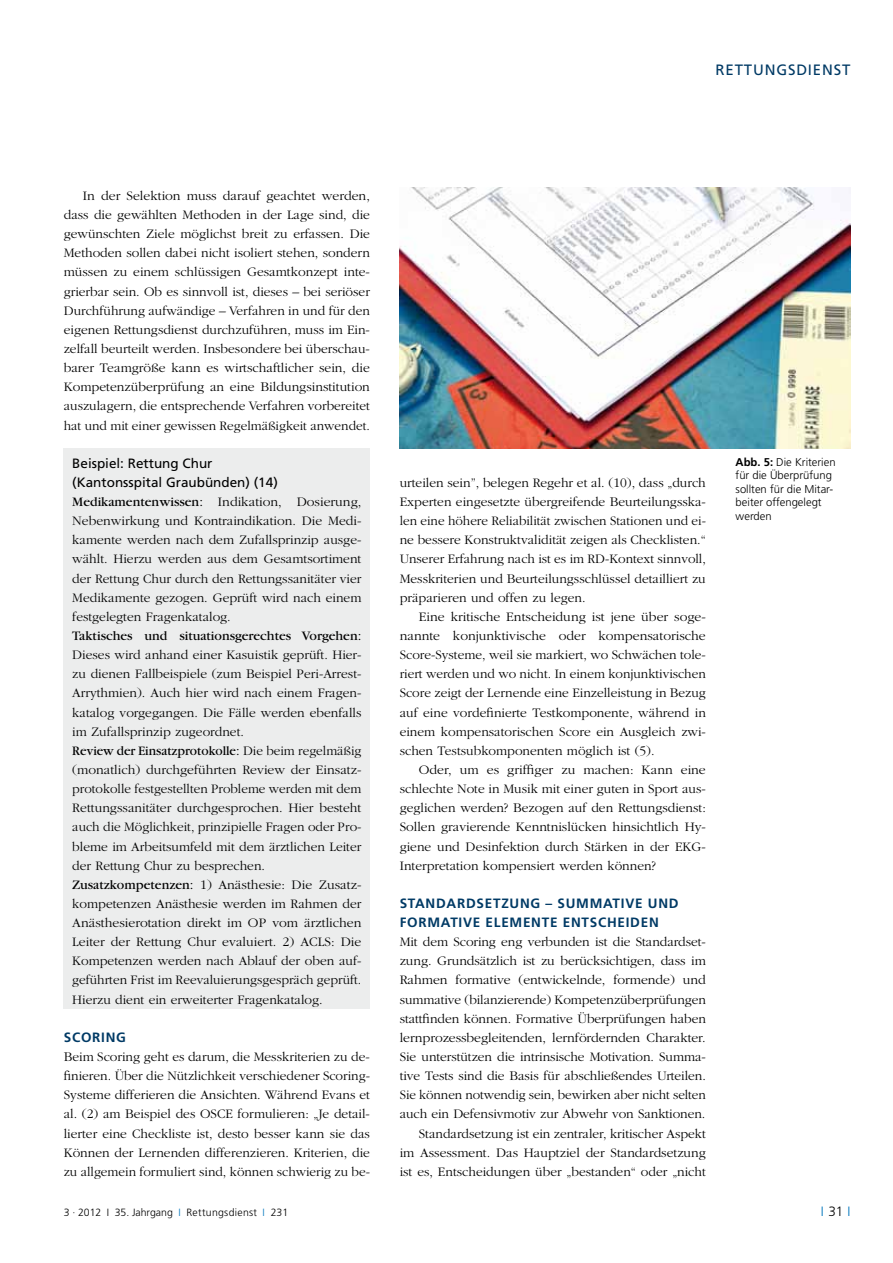
<style>
.page{position:relative;width:893px;height:1263px;background:#fff}
.page>*{position:absolute;margin:0;border:0;box-sizing:border-box;transform-origin:0 0}
.t1{font:15px "Frutiger";letter-spacing:.055em;color:#003a65}
.t2{font:300 13.5px/19.2px "Garamond";color:#000;text-align:justify}
.t3{font:700 13.5px/19.2px "Frutiger";letter-spacing:.055em;color:#003a65}
.t4{font:13.5px/19.2px "Frutiger";color:#000}
.t5{font:13.5px "Garamond";color:#000}
.t6{font:300 13.5px "Frutiger";color:#0076bd}
.t7{font:300 11.25px/13.5px "Frutiger";color:#000}
.t8{font:300 10.5px "Frutiger";letter-spacing:.015em;color:#000}
.s1{font-weight:400}
.s2{color:#0076bd}
.s3{font-weight:700}
.s4{color:#000}
</style>
<div class="page">
<div style="left:64px;top:449px;width:306px;height:560px;background:#eceded"></div>
<img style="left:400px;top:187px;width:450px;height:262px">
<p class="t1" style="left:715px;top:61px;width:136px">RETTUNGSDIENST</p>
<p class="t2" style="left:64px;top:186px;width:308px;text-indent:19px">In der Selektion muss darauf geachtet werden, dass die gewählten Methoden in der Lage sind, die gewünschten Ziele möglichst breit zu erfassen. Die Methoden sollen dabei nicht isoliert stehen, sondern müssen zu einem schlüssigen Gesamtkonzept inte&shy;grierbar sein. Ob es sinnvoll ist, dieses – bei seriöser Durchführung aufwändige – Verfahren in und für den eigenen Rettungsdienst durchzuführen, muss im Ein&shy;zelfall beurteilt werden. Insbesondere bei überschau&shy;barer Teamgröße kann es wirtschaftlicher sein, die Kompetenzüberprüfung an eine Bildungsinstitution auszulagern, die entsprechende Verfahren vorbereitet hat und mit einer gewissen Regelmäßigkeit anwendet.</p>
<p class="t4" style="left:72px;top:453px;width:207px">Beispiel: Rettung Chur (Kantonsspital Graubünden) (14)</p>
<p class="t2" style="left:72px;top:492px;width:291px"><span class="s1">Medikamentenwissen:</span> Indikation, Dosierung, Nebenwirkung und Kontraindikation. Die Medi&shy;kamente werden nach dem Zufallsprinzip ausge&shy;wählt. Hierzu werden aus dem Gesamtsortiment der Rettung Chur durch den Rettungssanitäter vier Medikamente gezogen. Geprüft wird nach einem festgelegten Fragenkatalog.</p>
<p class="t5" style="left:72px;top:629px;width:291px">Taktisches und situationsgerechtes Vorgehen:</p>
<p class="t2" style="left:72px;top:645px;width:291px;text-align:left">Dieses wird anhand einer Kasuistik geprüft. Hier&shy;zu dienen Fallbeispiele (zum Beispiel Peri-Arrest-Arrythmien). Auch hier wird nach einem Fragen&shy;katalog vorgegangen. Die Fälle werden ebenfalls im Zufallsprinzip zugeordnet.<br><span class="s1">Review der Einsatzprotokolle:</span> Die beim regelmäßig (monatlich) durchgeführten Review der Einsatz&shy;protokolle festgestellten Probleme werden mit dem Rettungssanitäter durchgesprochen. Hier besteht auch die Möglichkeit, prinzipielle Fragen oder Pro&shy;bleme im Arbeitsumfeld mit dem ärztlichen Leiter der Rettung Chur zu besprechen.<br><span class="s1">Zusatzkompetenzen:</span> 1) Anästhesie: Die Zusatz&shy;kompetenzen Anästhesie werden im Rahmen der Anästhesierotation direkt im OP vom ärztlichen Leiter der Rettung Chur evaluiert. 2) ACLS: Die Kompetenzen werden nach Ablauf der oben auf&shy;geführten Frist im Reevaluierungsgespräch geprüft.<br>Hierzu dient ein erweiterter Fragenkatalog.</p>
<p class="t3" style="left:64px;top:1027px;width:64px">SCORING</p>
<p class="t2" style="left:64px;top:1047px;width:308px">Beim Scoring geht es darum, die Messkriterien zu de&shy;finieren. Über die Nützlichkeit verschiedener Scoring-Systeme differieren die Ansichten. Während Evans et al. (2) am Beispiel des OSCE formulieren: „Je detail&shy;lierter eine Checkliste ist, desto besser kann sie das Können der Lernenden differenzieren. Kriterien, die zu allgemein formuliert sind, können schwierig zu be-</p>
<p class="t8" style="left:64px;top:1207px;width:226px">3 · 2012 I 35. Jahrgang <span class="s2">I</span> Rettungsdienst <span class="s2">I</span> 231</p>
<p class="t2" style="left:400px;top:473px;width:308px">urteilen sein”, belegen Regehr et al. (10), dass „durch Experten eingesetzte übergreifende Beurteilungsska&shy;len eine höhere Reliabilität zwischen Stationen und ei&shy;ne bessere Konstruktvalidität zeigen als Checklisten.“ Unserer Erfahrung nach ist es im RD-Kontext sinnvoll, Messkriterien und Beurteilungsschlüssel detailliert zu präparieren und offen zu legen.</p>
<p class="t2" style="left:400px;top:607px;width:308px;text-indent:19px">Eine kritische Entscheidung ist jene über soge&shy;nannte konjunktivische oder kompensatorische Score-Systeme, weil sie markiert, wo Schwächen tole&shy;riert werden und wo nicht. In einem konjunktivischen Score zeigt der Lernende eine Einzelleistung in Bezug auf eine vordefinierte Testkomponente, während in einem kompensatorischen Score ein Ausgleich zwi&shy;schen Testsubkomponenten möglich ist (5).</p>
<p class="t2" style="left:400px;top:760px;width:308px;text-indent:19px">Oder, um es griffiger zu machen: Kann eine schlechte Note in Musik mit einer guten in Sport aus&shy;geglichen werden? Bezogen auf den Rettungsdienst:<br>Sollen gravierende Kenntnislücken hinsichtlich Hy&shy;giene und Desinfektion durch Stärken in der EKG-Interpretation kompensiert werden können?</p>
<p class="t3" style="left:400px;top:893px;width:280px">STANDARDSETZUNG – SUMMATIVE UND<br>FORMATIVE ELEMENTE ENTSCH EIDEN</p>
<p class="t2" style="left:400px;top:932px;width:308px;text-align:right">Mit dem Scoring eng verbunden ist die Standardset&shy;zung. Grundsätzlich ist zu berücksichtigen, dass im Rahmen formative (entwickelnde, formende) und summative (bilanzierende) Kompetenzüberprüfungen stattfinden können. Formative Überprüfungen haben lernprozessbegleitenden, lernfördernden Charakter.<br>Sie unterstützen die intrinsische Motivation. Summa&shy;tive Tests sind die Basis für abschließendes Urteilen.<br>Sie können notwendig sein, bewirken aber nicht selten auch ein Defensivmotiv zur Abwehr von Sanktionen.<br>Standardsetzung ist ein zentraler, kritischer Aspekt<br>im Assessment. Das Hauptziel der Standardsetzung ist es, Entscheidungen über „bestanden“ oder „nicht</p>
<p class="t7" style="left:736px;top:455px;width:102px"><span class="s3">ABB. 5:</span> Die Kriterien für die Überprüfung sollten für die Mitar&shy;beiter offengelegt werden</p>
<p class="t6" style="left:821px;top:1204px;width:31px">I <span class="s4">31</span> I</p>
</div>
